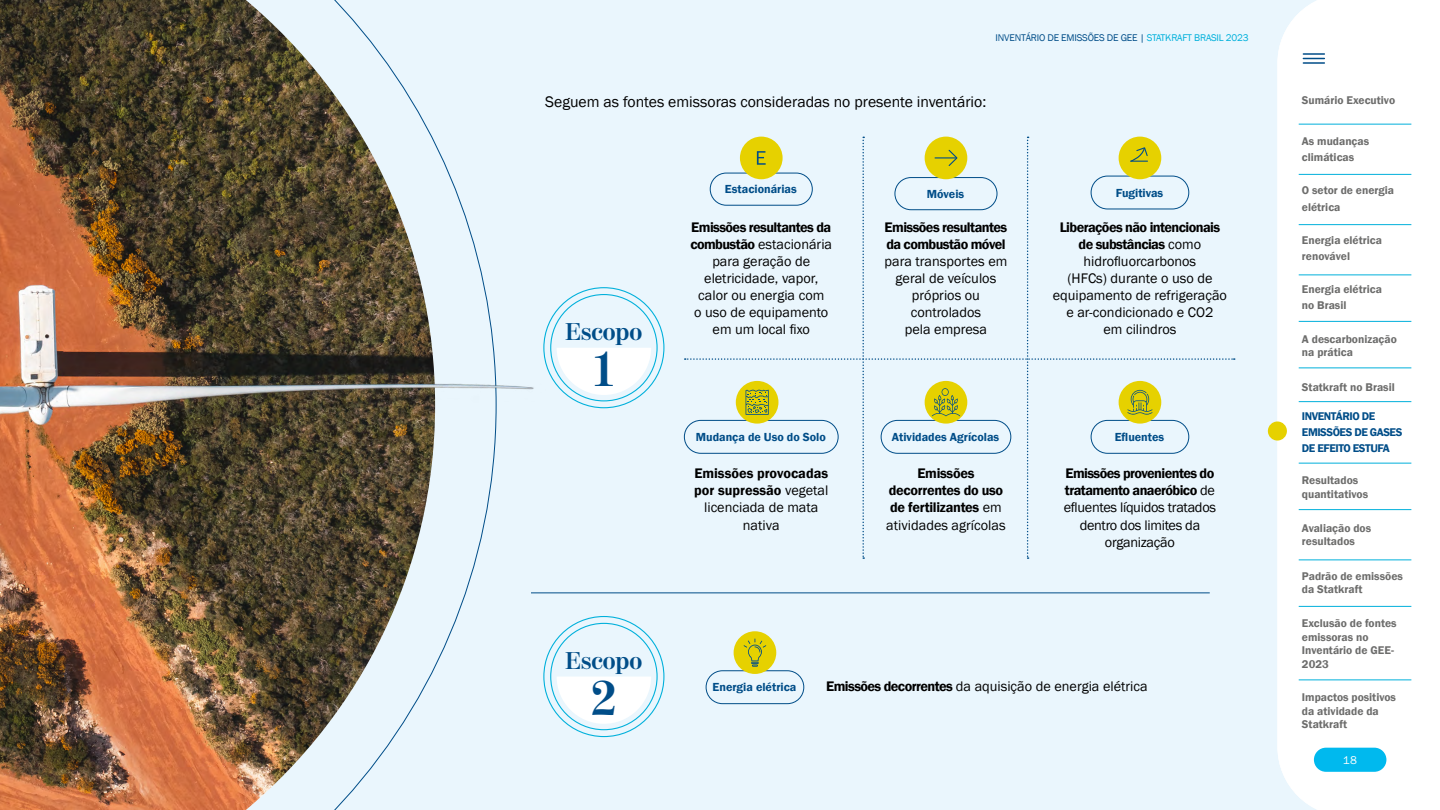
<style>
.page{position:relative;width:1440px;height:810px;background:#eaf6fd}
.page>*{position:absolute;margin:0;border:0;box-sizing:border-box;transform-origin:0 0}
.t1{font:700 48.97px "Moderno FB";color:#004d88}
.t2{font:700 24.08px "Moderno FB";color:#004d88}
.t3{font:15.75px "Franklin Gothic";color:#000}
.t4{font:14.25px/17.1px "Franklin Gothic";color:#000;text-align:center}
.t5{font:14.25px/17.1px "Franklin Gothic";letter-spacing:-.02em;color:#000;text-align:center}
.t6{font:600 14.25px/17.1px "Franklin Gothic";letter-spacing:-.02em;color:#000;text-align:center}
.t7{font:600 14.25px/17.1px "Franklin Gothic";color:#000;text-align:center}
.t8{font:600 14.25px/17.1px "Franklin Gothic";letter-spacing:-.04em;color:#000}
.t9{font:600 12px "Franklin Gothic";color:#004d88}
.t10{font:600 11.48px/13.5px "Franklin Gothic";color:#6d6d6c}
.t11{font:600 11.48px/16.1px "Franklin Gothic";letter-spacing:-.04em;color:#004d88}
.t12{font:9.98px "Franklin Gothic";letter-spacing:-.02em;color:#004d88}
.t13{font:9.6px "Franklin";color:#fff}
.s1{color:#00b0db}
.s2{font-weight:600}
.s3{font-weight:400}
</style>
<div class="page">
<hr style="left:531px;top:592px;width:679px;height:1px;background:#004d88">
<svg style="left:566px;top:348px;width:85px;height:47px;background:#f7fcfe"></svg>
<svg style="left:557px;top:677px;width:94px;height:47px"></svg>
<div style="left:706px;top:670px;width:98px;height:34px;border:1px solid #004d88;border-radius:16px"></div>
<svg style="left:685px;top:137px;width:550px;height:422px"></svg>
<img style="left:0;top:601px;width:435px;height:209px">
<img style="left:0;top:0;width:566px;height:601px">
<div style="left:734px;top:631px;width:42px;height:43px;background:#e6d100;border-radius:50%"></div>
<svg style="left:744px;top:639px;width:22px;height:28px"></svg>
<div style="left:1277px;top:0;width:163px;height:810px;background:#fff"></div>
<div style="left:1268px;top:421px;width:19px;height:20px;background:#e6d100;border-radius:50%"></div>
<hr style="left:1303px;top:53px;width:21px;height:2px;background:#004d88">
<svg style="left:1303px;top:58px;width:21px;height:1px"></svg>
<hr style="left:1303px;top:62px;width:21px;height:2px;background:#004d88">
<hr style="left:1299px;top:124px;width:112px;height:1px;background:#00b0db">
<hr style="left:1299px;top:174px;width:112px;height:1px;background:#00b0db">
<hr style="left:1299px;top:224px;width:112px;height:1px;background:#00b0db">
<hr style="left:1299px;top:274px;width:112px;height:1px;background:#00b0db">
<hr style="left:1299px;top:321px;width:112px;height:1px;background:#00b0db">
<hr style="left:1299px;top:367px;width:112px;height:1px;background:#00b0db">
<hr style="left:1299px;top:401px;width:112px;height:1px;background:#00b0db">
<hr style="left:1299px;top:463px;width:112px;height:1px;background:#00b0db">
<hr style="left:1299px;top:509px;width:112px;height:1px;background:#00b0db">
<hr style="left:1299px;top:559px;width:112px;height:1px;background:#00b0db">
<hr style="left:1299px;top:606px;width:112px;height:1px;background:#00b0db">
<hr style="left:1299px;top:679px;width:112px;height:1px;background:#00b0db">
<div style="left:1314px;top:748px;width:72px;height:24px;background:#00b9ee;border-radius:12px"></div>
<p class="t12" style="left:996px;top:32px;width:255px">INVENTÁRIO DE EMISSÕES DE GEE | <span class="s1">STATKRAFT BRASIL 2023</span></p>
<p class="t3" style="left:545px;top:92px;width:443px">Seguem as fontes emissoras consideradas no presente inventário:</p>
<h2 class="t2" style="left:565px;top:318px;width:78px">Escopo</h2>
<h1 class="t1" style="left:595px;top:342px;width:20px">1</h1>
<h2 class="t2" style="left:565px;top:647px;width:78px">Escopo</h2>
<h1 class="t1" style="left:592px;top:671px;width:26px">2</h1>
<p class="t9" style="left:725px;top:182px;width:73px">Estacionárias</p>
<p class="t9" style="left:927px;top:186px;width:39px">Móveis</p>
<p class="t9" style="left:1116px;top:185px;width:49px">Fugitivas</p>
<p class="t4" style="left:690px;top:219px;width:143px"><span class="s2">Emissões resultantes da combustão</span> estacionária para geração de eletricidade, vapor, calor ou energia com<br>o uso de equipamento em um local fixo</p>
<p class="t8" style="left:885px;top:219px;width:124px">Emissões resultantes da combustão móvel</p>
<p class="t4" style="left:885px;top:253px;width:124px">para transportes em geral de veículos próprios ou controlados<br>pela empresa</p>
<p class="t4" style="left:1053px;top:219px;width:176px"><span class="s2">Liberações não intencionais de substâncias</span> como hidrofluorcarbonos<br>(HFCs) durante o uso de equipamento de refrigeração e ar-condicionado e CO2<br>em cilindros</p>
<p class="t9" style="left:696px;top:430px;width:132px">Mudança de Uso do Solo</p>
<p class="t9" style="left:892px;top:430px;width:109px">Atividades Agrícolas</p>
<p class="t9" style="left:1115px;top:430px;width:51px">Efluentes</p>
<p class="t7" style="left:694px;top:465px;width:136px">Emissões provocadas por supressão <span class="s3">vegetal licenciada de mata nativa</span></p>
<p class="t6" style="left:886px;top:465px;width:121px">Emissões decorrentes do uso de fertilizantes <span class="s3">em atividades agrícolas</span></p>
<p class="t5" style="left:1064px;top:465px;width:154px"><span class="s2">Emissões provenientes do tratamento anaeróbico</span> de efluentes líquidos tratados dentro dos limites da organização</p>
<p class="t9" style="left:713px;top:680px;width:85px">Energia elétrica</p>
<p class="t4" style="left:826px;top:678px;width:323px"><span class="s2">Emissões decorrentes</span> da aquisição de energia elétrica</p>
<p class="t10" style="left:1302px;top:93px;width:95px">Sumário Executivo</p>
<p class="t10" style="left:1302px;top:133px;width:69px;line-height:16.1px">As mudanças climáticas</p>
<p class="t10" style="left:1302px;top:183px;width:94px;line-height:16.1px">O setor de energia elétrica</p>
<p class="t10" style="left:1302px;top:232px;width:82px;line-height:16.1px">Energia elétrica renovável</p>
<p class="t10" style="left:1302px;top:282px;width:82px;line-height:16px">Energia elétrica no Brasil</p>
<p class="t10" style="left:1302px;top:332px;width:96px">A descarbonização na prática</p>
<p class="t10" style="left:1302px;top:380px;width:94px">Statkraft no Brasil</p>
<p class="t11" style="left:1302px;top:409px;width:102px">INVENTÁRIO DE<br>EMISSÕES DE GASES<br>DE EFEITO ESTUFA</p>
<p class="t10" style="left:1302px;top:474px;width:68px">Resultados quantitativos</p>
<p class="t10" style="left:1302px;top:521px;width:71px">Avaliação dos resultados</p>
<p class="t10" style="left:1302px;top:569px;width:102px">Padrão de emissões da Statkraft</p>
<p class="t10" style="left:1302px;top:617px;width:96px">Exclusão de fontes emissoras no<br>Inventário de GEE-<br>2023</p>
<p class="t10" style="left:1302px;top:691px;width:96px">Impactos positivos da atividade da<br>Statkraft</p>
<p class="t13" style="left:1343px;top:754px;width:15px">18</p>
</div>
